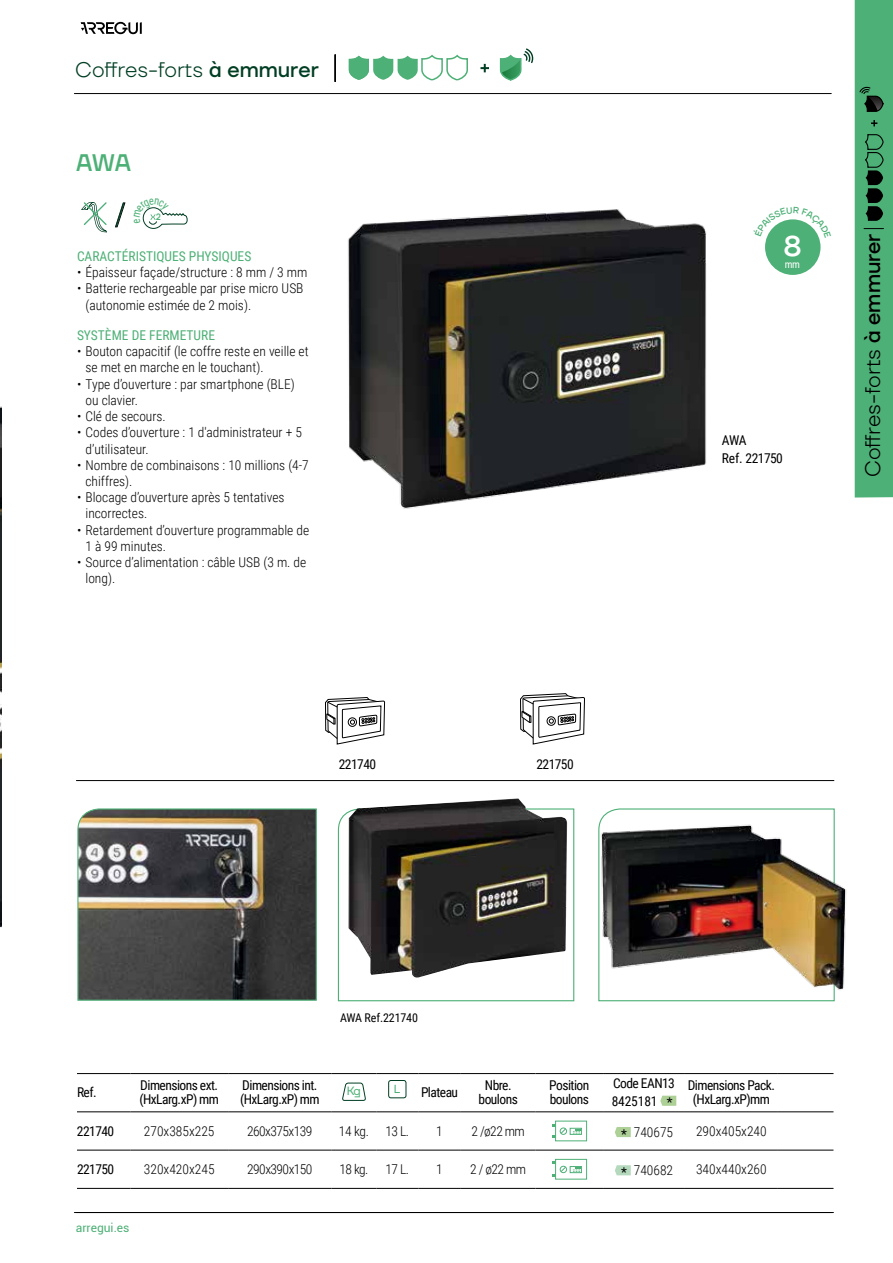
<style>
.page{position:relative;width:893px;height:1263px;background:#fff}
.page>*{position:absolute;margin:0;border:0;box-sizing:border-box;transform-origin:0 0}
.t1{font:300 30.9px "Roboto Condensed";color:#003e23}
.t2{font:500 28.5px "TT Firs Neue";color:#fff}
.t3{font:500 24px "TT Firs Neue";color:#4db076}
.t4{font:300 21px "TT Firs Neue";color:#003e23}
.t5{font:300 21px "TT Firs Neue";color:#000}
.t6{font:300 13.5px/16.2px "Roboto Condensed";color:#000}
.t7{font:13.5px/13.5px "Roboto Condensed";letter-spacing:-.04em;color:#000}
.t8{font:13.5px "Roboto Condensed";color:#4db076}
.t9{font:300 13.5px "Roboto Condensed";letter-spacing:-.04em;color:#000}
.t10{font:12px "Roboto Condensed";letter-spacing:-.01em;color:#000}
.t11{font:12px "Roboto";color:#4db076}
.t12{font:12px "TT Firs Neue";color:#4db076}
.t13{font:11.7px "TT Firs Neue";color:#4db076}
.t14{font:10.5px "Roboto Condensed";color:#fff}
.t15{font:500 9.15px "TT Firs Neue";color:#4db076;scale:.88 1}
.s1{font-weight:500}
.s2{font-weight:400}
</style>
<div class="page">
<div style="left:855px;top:0;width:38px;height:497px;background:#4db076"></div>
<svg style="left:81px;top:22px;width:61px;height:12px"></svg>
<hr style="left:74px;top:93px;width:757px;height:1px;background:#000">
<hr style="left:74px;top:1212px;width:757px;height:1px;background:#000">
<svg style="left:81px;top:202px;width:26px;height:30px"></svg>
<svg style="left:115px;top:202px;width:11px;height:26px"></svg>
<svg style="left:77px;top:808px;width:240px;height:193px;background:#555450"></svg>
<svg style="left:337px;top:808px;width:238px;height:194px"></svg>
<svg style="left:598px;top:808px;width:237px;height:194px"></svg>
<hr style="left:77px;top:1073px;width:53px;height:1px;background:#000">
<hr style="left:130px;top:1073px;width:98px;height:1px;background:#000">
<hr style="left:228px;top:1073px;width:104px;height:1px;background:#000">
<hr style="left:332px;top:1073px;width:44px;height:1px;background:#000">
<hr style="left:376px;top:1073px;width:42px;height:1px;background:#000">
<hr style="left:418px;top:1073px;width:43px;height:1px;background:#000">
<hr style="left:461px;top:1073px;width:75px;height:1px;background:#000">
<hr style="left:536px;top:1073px;width:67px;height:1px;background:#000">
<hr style="left:603px;top:1073px;width:82px;height:1px;background:#000">
<hr style="left:685px;top:1073px;width:93px;height:1px;background:#000">
<hr style="left:778px;top:1073px;width:55px;height:1px;background:#000">
<hr style="left:77px;top:1150px;width:53px;height:1px;background:#000">
<hr style="left:130px;top:1150px;width:98px;height:1px;background:#000">
<hr style="left:228px;top:1150px;width:104px;height:1px;background:#000">
<hr style="left:332px;top:1150px;width:44px;height:1px;background:#000">
<hr style="left:376px;top:1150px;width:42px;height:1px;background:#000">
<hr style="left:418px;top:1150px;width:43px;height:1px;background:#000">
<hr style="left:461px;top:1150px;width:75px;height:1px;background:#000">
<hr style="left:536px;top:1150px;width:67px;height:1px;background:#000">
<hr style="left:603px;top:1150px;width:82px;height:1px;background:#000">
<hr style="left:685px;top:1150px;width:93px;height:1px;background:#000">
<hr style="left:778px;top:1150px;width:55px;height:1px;background:#000">
<hr style="left:77px;top:1188px;width:53px;height:1px;background:#000">
<hr style="left:130px;top:1188px;width:98px;height:1px;background:#000">
<hr style="left:228px;top:1188px;width:104px;height:1px;background:#000">
<hr style="left:332px;top:1188px;width:44px;height:1px;background:#000">
<hr style="left:376px;top:1188px;width:42px;height:1px;background:#000">
<hr style="left:418px;top:1188px;width:43px;height:1px;background:#000">
<hr style="left:461px;top:1188px;width:75px;height:1px;background:#000">
<hr style="left:536px;top:1188px;width:67px;height:1px;background:#000">
<hr style="left:603px;top:1188px;width:82px;height:1px;background:#000">
<hr style="left:685px;top:1188px;width:93px;height:1px;background:#000">
<hr style="left:778px;top:1188px;width:55px;height:1px;background:#000">
<hr style="left:77px;top:1111px;width:53px;height:1px;background:#000">
<hr style="left:130px;top:1111px;width:98px;height:1px;background:#000">
<hr style="left:228px;top:1111px;width:104px;height:1px;background:#000">
<hr style="left:332px;top:1111px;width:44px;height:1px;background:#000">
<hr style="left:376px;top:1111px;width:42px;height:1px;background:#000">
<hr style="left:536px;top:1111px;width:67px;height:1px;background:#000">
<hr style="left:603px;top:1111px;width:82px;height:1px;background:#000">
<hr style="left:685px;top:1111px;width:93px;height:1px;background:#000">
<hr style="left:778px;top:1111px;width:55px;height:1px;background:#000">
<hr style="left:418px;top:1111px;width:43px;height:1px;background:#000">
<hr style="left:461px;top:1111px;width:75px;height:1px;background:#000">
<svg style="left:342px;top:1082px;width:24px;height:19px"></svg>
<div style="left:388px;top:1080px;width:18px;height:18px;border:1px solid #003e23;border-radius:2px"></div>
<svg style="left:660px;top:1096px;width:16px;height:10px"></svg>
<hr style="left:552px;top:1124px;width:24px;height:3px;background:#4db076">
<hr style="left:552px;top:1135px;width:24px;height:3px;background:#4db076">
<svg style="left:555px;top:1121px;width:32px;height:20px"></svg>
<div style="left:570px;top:1128px;width:11px;height:6px;border:1px solid #4db076"></div>
<svg style="left:573px;top:1129px;width:7px;height:5px"></svg>
<div style="left:560px;top:1128px;width:7px;height:6px;border:1px solid #4db076;border-radius:50%"></div>
<svg style="left:561px;top:1128px;width:5px;height:6px"></svg>
<svg style="left:615px;top:1127px;width:16px;height:10px"></svg>
<hr style="left:552px;top:1161px;width:24px;height:3px;background:#4db076">
<hr style="left:552px;top:1174px;width:24px;height:3px;background:#4db076">
<div style="left:555px;top:1159px;width:32px;height:20px;background:#fff;border:1px solid #4db076"></div>
<div style="left:570px;top:1166px;width:11px;height:7px;border:1px solid #4db076"></div>
<svg style="left:573px;top:1167px;width:7px;height:5px"></svg>
<div style="left:560px;top:1166px;width:7px;height:7px;border:1px solid #4db076;border-radius:50%"></div>
<svg style="left:561px;top:1167px;width:5px;height:5px"></svg>
<svg style="left:615px;top:1165px;width:16px;height:10px"></svg>
<hr style="left:77px;top:1212px;width:756px;height:1px;background:#000">
<hr style="left:76px;top:780px;width:758px;height:1px;background:#000">
<div style="left:765px;top:219px;width:55px;height:56px;background:#4db076;border-radius:50%"></div>
<img style="left:0;top:406px;width:2px;height:522px">
<svg style="left:325px;top:697px;width:60px;height:47px"></svg>
<img style="left:348px;top:798px;width:219px;height:179px">
<img style="left:598px;top:816px;width:249px;height:182px">
<img style="left:348px;top:209px;width:358px;height:300px">
<svg style="left:520px;top:693px;width:65px;height:51px"></svg>
<svg style="left:335px;top:55px;width:1px;height:27px"></svg>
<svg style="left:349px;top:54px;width:119px;height:27px"></svg>
<svg style="left:480px;top:64px;width:9px;height:8px"></svg>
<svg style="left:499px;top:48px;width:34px;height:33px"></svg>
<svg style="left:865px;top:134px;width:19px;height:87px"></svg>
<svg style="left:871px;top:120px;width:6px;height:6px"></svg>
<svg style="left:859px;top:87px;width:25px;height:25px"></svg>
<svg style="left:864px;top:228px;width:19px;height:1px"></svg>
<svg style="left:142px;top:207px;width:46px;height:22px"></svg>
<svg style="left:766px;top:219px;width:53px;height:19px"></svg>
<h3 class="t4" style="left:75px;top:56px;width:245px">Coffres-forts <span class="s1">à emmurer</span></h3>
<h3 class="t3" style="left:76px;top:146px;width:56px">AWA</h3>
<h1 class="t1" style="left:115px;top:192px;width:12px">/</h1>
<p class="t15" style="left:156px;top:210px;width:7px">2</p>
<p class="t8" style="left:77px;top:247px;width:176px">CARACTÉRISTIQUES PHYSIQUES</p>
<p class="t6" style="left:77px;top:264px;width:232px">• Épaisseur façade/structure : 8 mm / 3 mm</p>
<p class="t6" style="left:85px;top:280px;width:220px;text-indent:-9px">• Batterie rechargeable par prise micro USB (autonomie estimée de 2 mois).</p>
<p class="t8" style="left:77px;top:326px;width:140px">SYSTÈME DE FERMETURE</p>
<p class="t6" style="left:85px;top:343px;width:225px;text-indent:-9px">• Bouton capacitif (le coffre reste en veille et se met en marche en le touchant).</p>
<p class="t6" style="left:85px;top:375px;width:211px;text-indent:-9px">• Type d’ouverture : par smartphone (BLE) ou clavier.</p>
<p class="t6" style="left:77px;top:408px;width:90px">• Clé de secours.</p>
<p class="t6" style="left:85px;top:424px;width:218px;text-indent:-9px">• Codes d’ouverture : 1 d'administrateur + 5 d’utilisateur.</p>
<p class="t6" style="left:85px;top:456px;width:225px;text-indent:-9px">• Nombre de combinaisons : 10 millions (4-7 chiffres).</p>
<p class="t6" style="left:85px;top:489px;width:201px;text-indent:-9px">• Blocage d’ouverture après 5 tentatives incorrectes.</p>
<p class="t6" style="left:85px;top:521px;width:225px;text-indent:-9px">• Retardement d’ouverture programmable de<br>1 à 99 minutes.</p>
<p class="t6" style="left:85px;top:553px;width:222px;text-indent:-9px">• Source d’alimentation : câble USB (3 m. de long).</p>
<p class="t7" style="left:339px;top:757px;width:39px">221740</p>
<p class="t7" style="left:536px;top:757px;width:39px">221750</p>
<h2 class="t2" style="left:784px;top:226px;width:20px">8</h2>
<p class="t14" style="left:785px;top:257px;width:17px">mm</p>
<p class="t7" style="left:722px;top:431px;width:63px;line-height:18px">AWA<br>Ref. 221750</p>
<h3 class="t5" style="left:858px;top:477px;width:245px;rotate:-90deg">Coffres-forts <span class="s1">à emmurer</span></h3>
<p class="t10" style="left:340px;top:1009px;width:80px">AWA Ref.221740</p>
<p class="t7" style="left:77px;top:1085px;width:21px">Ref.</p>
<p class="t7" style="left:139px;top:1078px;width:81px">Dimensions ext. (HxLarg.xP) mm</p>
<p class="t7" style="left:240px;top:1078px;width:81px">Dimensions int. (HxLarg.xP) mm</p>
<p class="t12" style="left:347px;top:1082px;width:16px">Kg</p>
<p class="t13" style="left:394px;top:1081px;width:8px">L</p>
<p class="t7" style="left:421px;top:1085px;width:39px">Plateau</p>
<p class="t7" style="left:479px;top:1078px;width:41px;text-align:center">Nbre. boulons</p>
<p class="t7" style="left:549px;top:1078px;width:42px">Position boulons</p>
<p class="t7" style="left:612px;top:1073px;width:65px;line-height:18px">Code EAN13<br>8425181 *</p>
<p class="t7" style="left:688px;top:1078px;width:89px;text-align:center">Dimensions Pack. (HxLarg.xP)mm</p>
<p class="t7" style="left:77px;top:1124px;width:39px">221740</p>
<p class="t6" style="left:144px;top:1122px;width:72px">270x385x225</p>
<p class="t9" style="left:247px;top:1122px;width:67px">260x375x139</p>
<p class="t6" style="left:339px;top:1122px;width:72px">14 kg. 13 L.</p>
<p class="t6" style="left:436px;top:1122px;width:8px">1</p>
<p class="t6" style="left:471px;top:1122px;width:55px">2 /ø22 mm</p>
<p class="t6" style="left:621px;top:1124px;width:53px"><span class="s2">*</span> 740675</p>
<p class="t6" style="left:696px;top:1122px;width:72px">290x405x240</p>
<p class="t7" style="left:77px;top:1162px;width:39px">221750</p>
<p class="t6" style="left:144px;top:1161px;width:72px">320x420x245</p>
<p class="t9" style="left:247px;top:1160px;width:67px">290x390x150</p>
<p class="t6" style="left:339px;top:1161px;width:30px">18 kg.</p>
<p class="t6" style="left:385px;top:1161px;width:25px">17 L.</p>
<p class="t6" style="left:436px;top:1161px;width:8px">1</p>
<p class="t6" style="left:470px;top:1161px;width:57px">2 / ø22 mm</p>
<p class="t6" style="left:621px;top:1162px;width:53px"><span class="s2">*</span> 740682</p>
<p class="t6" style="left:696px;top:1161px;width:72px">340x440x260</p>
<p class="t11" style="left:76px;top:1219px;width:55px">arregui.es</p>
</div>
